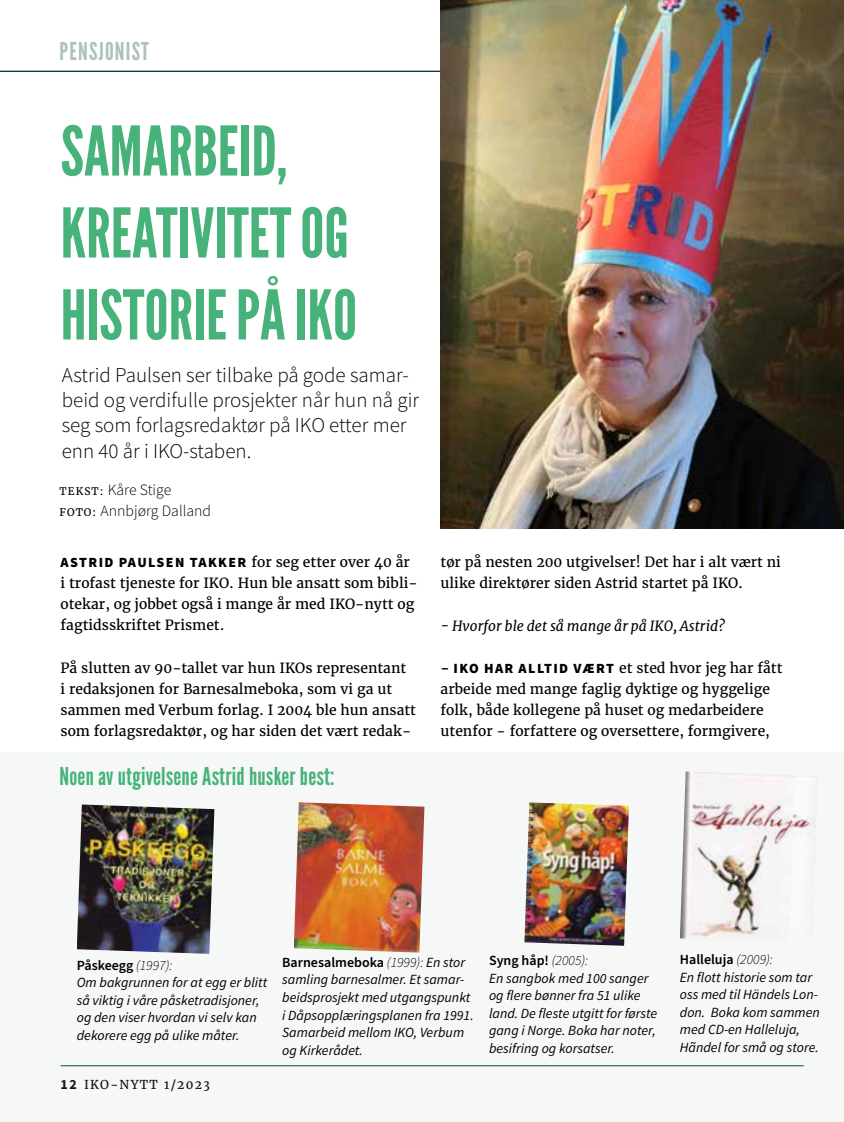
<style>
.page{position:relative;width:844px;height:1122px;background:#fff}
.page>*{position:absolute;margin:0;border:0;box-sizing:border-box;transform-origin:0 0}
.t1{font:68.25px/81.9px "League Gothic";color:#47b27a}
.t2{font:24.5px "League Gothic";letter-spacing:.01em;color:#47b27a}
.t3{font:24.5px "League Gothic";letter-spacing:.05em;color:#adc1bd}
.t4{font:300 21px/25.2px "Source Sans Pro";color:#000}
.t5{font:300 15.75px/21px "Source Sans Pro";color:#000}
.t6{font:italic 14px/17.5px "Source Sans Pro";color:#000}
.t7{font:14px/21px "Merriweather";color:#000}
.t8{font:900 14px "Source Sans Pro";letter-spacing:.1em;color:#000}
.t9{font:italic 14px "Merriweather";color:#000}
.t10{font:12.25px "Merriweather";letter-spacing:.1em;color:#000}
.s1{font-family:"Merriweather";font-weight:400;font-size:10.5px}
.s2{font-family:"Merriweather";font-weight:400}
.s3{font-weight:700}
.s4{font-family:"Source Sans Pro";font-weight:900}
.s5{font-weight:600;font-style:normal}
.s6{font-weight:300}
.s7{font-family:"Source Sans Pro";font-weight:700;font-size:14px}
</style>
<div class="page">
<div style="left:0;top:752px;width:843px;height:369px;background:#f5f8f7"></div>
<hr style="left:0;top:71px;width:843px;height:1px;background:#003843">
<img style="left:440px;top:0;width:403px;height:528px">
<img style="left:77px;top:804px;width:137px;height:149px">
<img style="left:524px;top:802px;width:104px;height:143px">
<img style="left:294px;top:802px;width:130px;height:150px">
<img style="left:679px;top:771px;width:135px;height:168px">
<h2 class="t3" style="left:60px;top:37px;width:91px">PENSJONIST</h2>
<h1 class="t1" style="left:61px;top:111px;width:298px">SAMARBEID,<br>KREATIVITET OG<br>HISTORIE PÅ IKO</h1>
<h3 class="t4" style="left:62px;top:362px;width:359px">Astrid Paulsen ser tilbake på gode samar&shy;beid og verdifulle prosjekter når hun nå gir seg som forlagsredaktør på IKO etter mer enn 40 år i IKO-staben.</h3>
<p class="t5" style="left:60px;top:479px;width:153px"><span class="s1">TEKST:</span> Kåre Stige<br><span class="s1">FOTO:</span> Annbjørg Dalland</p>
<p class="t8" style="left:61px;top:553px;width:351px">ASTRID PAULSEN TAKKER <span class="s2">for seg etter over 40 år</span></p>
<p class="t7" style="left:61px;top:573px;width:358px">i trofast tjeneste for IKO. Hun ble ansatt som bibli&shy;otekar, og jobbet også i mange år med IKO-nytt og fagtidsskriftet Prismet.</p>
<p class="t7" style="left:61px;top:657px;width:357px">På slutten av 90-tallet var hun IKOs representant<br>i redaksjonen for Barnesalmeboka, som vi ga ut sammen med Verbum forlag. I 2004 ble hun ansatt som forlagsredaktør, og har siden det vært redak-</p>
<h2 class="t2" style="left:60px;top:761px;width:276px">Noen av utgivelsene Astrid husker best:</h2>
<p class="t7" style="left:440px;top:552px;width:342px">tør på nesten 200 utgivelser! Det har i alt vært ni ulike direktører siden Astrid startet på IKO.</p>
<p class="t9" style="left:440px;top:616px;width:286px">- Hvorfor ble det så mange år på IKO, Astrid?</p>
<p class="t7" style="left:440px;top:657px;width:343px"><span class="s3">-</span> <span class="s4">IKO HAR ALLTID VÆRT</span> et sted hvor jeg har fått arbeide med mange faglig dyktige og hyggelige folk, både kollegene på huset og medarbeidere utenfor - forfattere og oversettere, formgivere,</p>
<p class="t6" style="left:77px;top:955px;width:192px"><span class="s5">Påskeegg</span> <span class="s6">(1997):<br></span>Om bakgrunnen for at egg er blitt så viktig i våre påsketradisjoner, og den viser hvordan vi selv kan dekorere egg på ulike måter.</p>
<p class="t10" style="left:61px;top:1076px;width:151px"><span class="s7">12</span> IKO-NYTT 1/2023</p>
<p class="t6" style="left:282px;top:953px;width:193px"><span class="s5">Barnesalmeboka</span> <span class="s6">(1999):</span> En stor samling barnesalmer. Et samar&shy;beidsprosjekt med utgangspunkt i Dåpsopplæringsplanen fra 1991.<br>Samarbeid mellom IKO, Verbum og Kirkerådet.</p>
<p class="t6" style="left:679px;top:950px;width:141px"><span class="s5">Halleluja</span> <span class="s6">(2009):<br></span>En flott historie som tar oss med til Händels Lon&shy;don. Boka kom sammen med CD-en Halleluja,<br>Hãndel for små og store.</p>
<p class="t6" style="left:489px;top:951px;width:170px"><span class="s5">Syng håp!</span> <span class="s6">(2005):<br></span>En sangbok med 100 sanger og flere bønner fra 51 ulike land. De fleste utgitt for første gang i Norge. Boka har noter, besifring og korsatser.</p>
</div>
